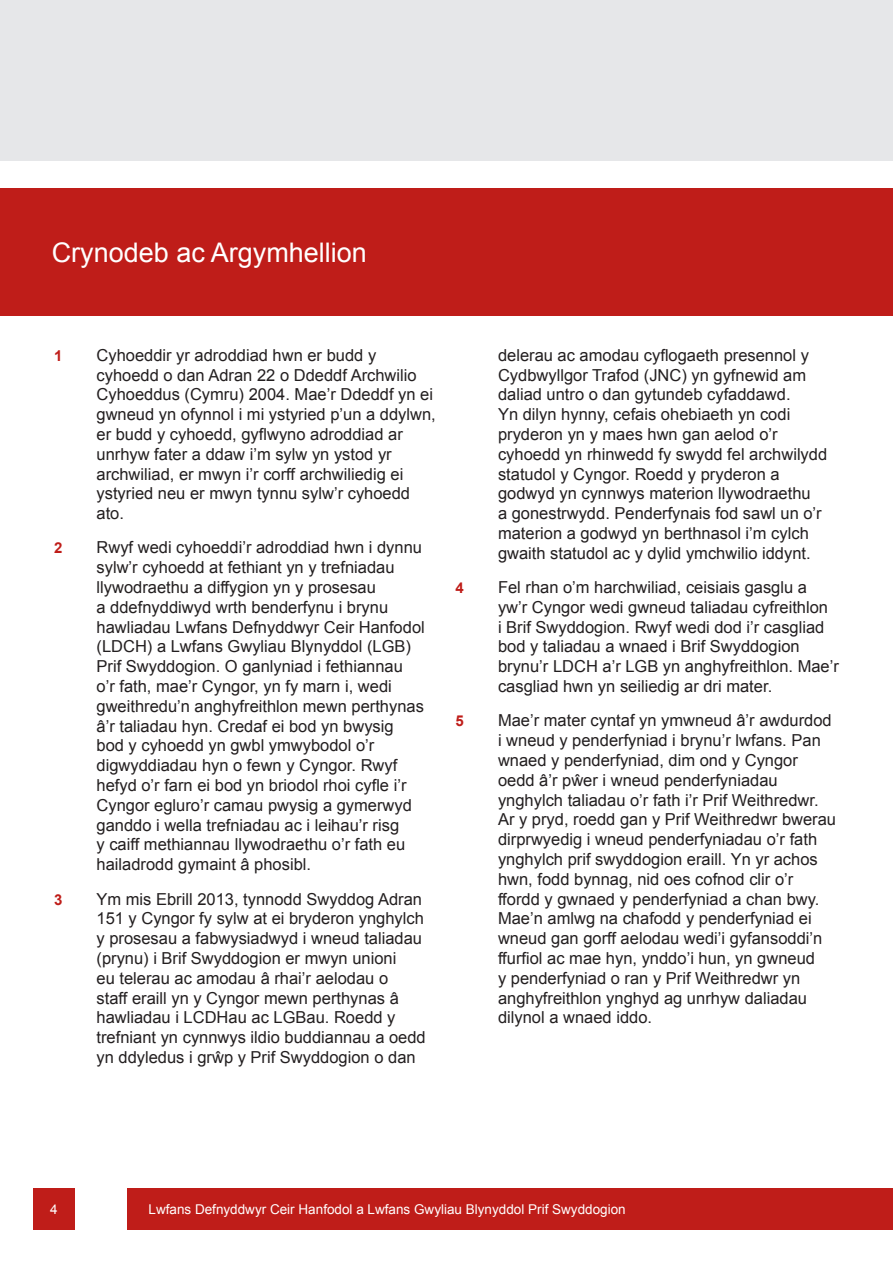
<style>
.page{position:relative;width:893px;height:1263px;background:#fff}
.page>*{position:absolute;margin:0;border:0;box-sizing:border-box;transform-origin:0 0}
.Part_Heading{font:27px "Arial";color:#fff}
.t1{font:16.5px/19.8px "Arial";color:#231f20}
.t2{font:700 15px "Arial";color:#bf1d19}
.t3{font:13.5px "Arial";color:#fff}
</style>
<div class="page">
<div style="left:0;top:0;width:893px;height:161px;background:#e6e7e9"></div>
<div style="left:127px;top:1188px;width:766px;height:41px;background:#bf1d19"></div>
<div style="left:33px;top:1188px;width:42px;height:41px;background:#bf1d19"></div>
<div style="left:0;top:189px;width:893px;height:127px;background:#bf1d19"></div>
<p class="Part_Heading" style="left:52px;top:235px;width:317px">Crynodeb ac Argymhellion</p>
<p class="t2" style="left:54px;top:345px;width:10px">1</p>
<p class="t1" style="left:97px;top:345px;width:341px">Cyhoeddir yr adroddiad hwn er budd y cyhoedd o dan Adran 22 o Ddeddf Archwilio Cyhoeddus (Cymru) 2004. Mae’r Ddeddf yn ei gwneud yn ofynnol i mi ystyried p’un a ddylwn, er budd y cyhoedd, gyflwyno adroddiad ar unrhyw fater a ddaw i’m sylw yn ystod yr archwiliad, er mwyn i’r corff archwiliedig ei ystyried neu er mwyn tynnu sylw’r cyhoedd ato.</p>
<p class="t2" style="left:54px;top:538px;width:10px">2</p>
<p class="t1" style="left:97px;top:538px;width:330px">Rwyf wedi cyhoeddi’r adroddiad hwn i dynnu sylw’r cyhoedd at fethiant yn y trefniadau llywodraethu a diffygion yn y prosesau<br>a ddefnyddiwyd wrth benderfynu i brynu hawliadau Lwfans Defnyddwyr Ceir Hanfodol (LDCH) a Lwfans Gwyliau Blynyddol (LGB)<br>Prif Swyddogion. O ganlyniad i fethiannau o’r fath, mae’r Cyngor, yn fy marn i, wedi gweithredu’n anghyfreithlon mewn perthynas â’r taliadau hyn. Credaf ei bod yn bwysig bod y cyhoedd yn gwbl ymwybodol o’r digwyddiadau hyn o fewn y Cyngor. Rwyf hefyd o’r farn ei bod yn briodol rhoi cyfle i’r Cyngor egluro’r camau pwysig a gymerwyd ganddo i wella trefniadau ac i leihau’r risg<br>y caiff methiannau llywodraethu o’r fath eu hailadrodd gymaint â phosibl.</p>
<p class="t2" style="left:54px;top:889px;width:10px">3</p>
<p class="t1" style="left:97px;top:889px;width:331px">Ym mis Ebrill 2013, tynnodd Swyddog Adran 151 y Cyngor fy sylw at ei bryderon ynghylch y prosesau a fabwysiadwyd i wneud taliadau (prynu) i Brif Swyddogion er mwyn unioni<br>eu telerau ac amodau â rhai’r aelodau o<br>staff eraill yn y Cyngor mewn perthynas â hawliadau i LCDHau ac LGBau. Roedd y trefniant yn cynnwys ildio buddiannau a oedd yn ddyledus i grŵp y Prif Swyddogion o dan</p>
<p class="t1" style="left:498px;top:345px;width:331px">delerau ac amodau cyflogaeth presennol y Cydbwyllgor Trafod (JNC) yn gyfnewid am daliad untro o dan gytundeb cyfaddawd.<br>Yn dilyn hynny, cefais ohebiaeth yn codi pryderon yn y maes hwn gan aelod o’r cyhoedd yn rhinwedd fy swydd fel archwilydd statudol y Cyngor. Roedd y pryderon a godwyd yn cynnwys materion llywodraethu<br>a gonestrwydd. Penderfynais fod sawl un o’r materion a godwyd yn berthnasol i’m cylch gwaith statudol ac y dylid ymchwilio iddynt.</p>
<p class="t2" style="left:455px;top:578px;width:10px">4</p>
<p class="t1" style="left:498px;top:577px;width:342px">Fel rhan o’m harchwiliad, ceisiais gasglu a yw’r Cyngor wedi gwneud taliadau cyfreithlon<br>i Brif Swyddogion. Rwyf wedi dod i’r casgliad bod y taliadau a wnaed i Brif Swyddogion brynu’r LDCH a’r LGB yn anghyfreithlon. Mae’r casgliad hwn yn seiliedig ar dri mater.</p>
<p class="t2" style="left:455px;top:711px;width:10px">5</p>
<p class="t1" style="left:498px;top:711px;width:340px">Mae’r mater cyntaf yn ymwneud â’r awdurdod i wneud y penderfyniad i brynu’r lwfans. Pan wnaed y penderfyniad, dim ond y Cyngor oedd â’r pŵer i wneud penderfyniadau ynghylch taliadau o’r fath i’r Prif Weithredwr.<br>Ar y pryd, roedd gan y Prif Weithredwr bwerau dirprwyedig i wneud penderfyniadau o’r fath ynghylch prif swyddogion eraill. Yn yr achos hwn, fodd bynnag, nid oes cofnod clir o’r ffordd y gwnaed y penderfyniad a chan bwy.<br>Mae’n amlwg na chafodd y penderfyniad ei wneud gan gorff aelodau wedi’i gyfansoddi’n ffurfiol ac mae hyn, ynddo’i hun, yn gwneud<br>y penderfyniad o ran y Prif Weithredwr yn anghyfreithlon ynghyd ag unrhyw daliadau dilynol a wnaed iddo.</p>
<p class="t3" style="left:50px;top:1200px;width:9px">4</p>
<p class="t3" style="left:149px;top:1200px;width:479px">Lwfans Defnyddwyr Ceir Hanfodol a Lwfans Gwyliau Blynyddol Prif Swyddogion</p>
</div>
